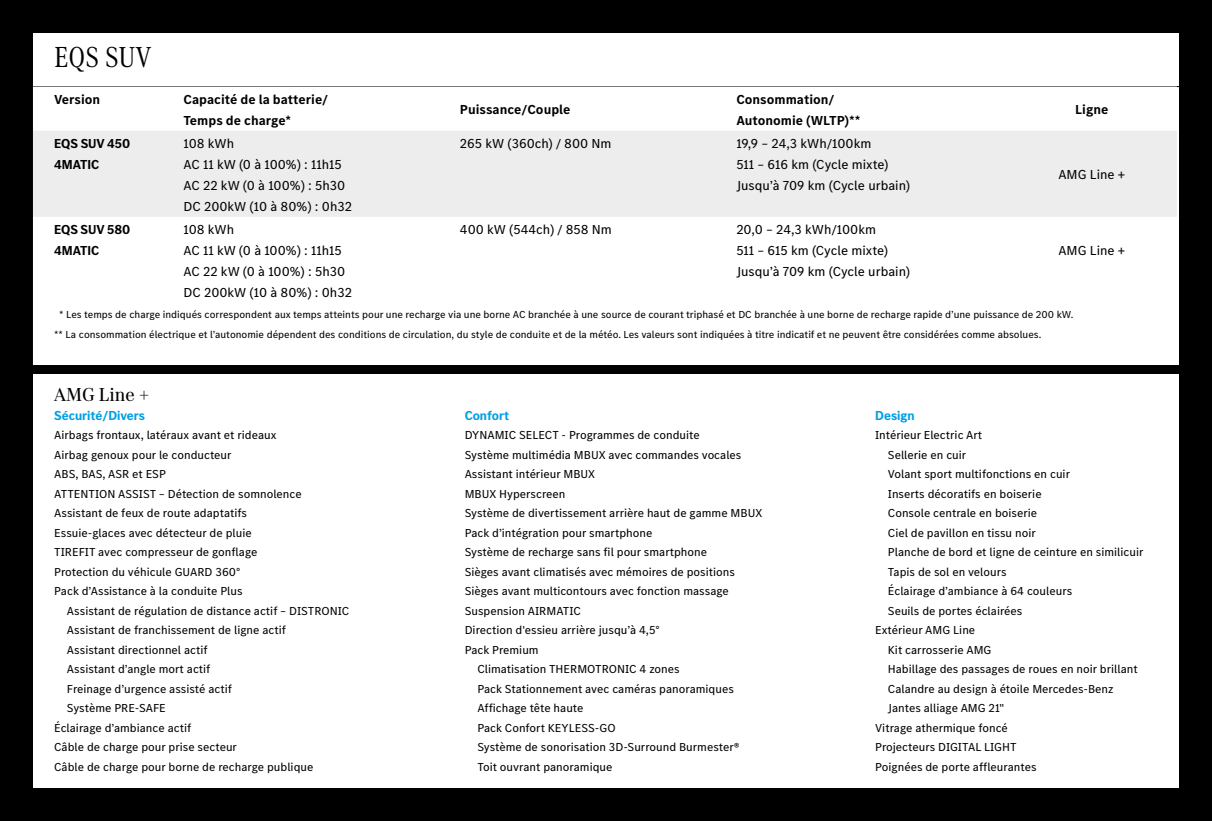
<style>
.page{position:relative;width:1212px;height:821px;background:#000}
.page>*{position:absolute;margin:0;border:0;box-sizing:border-box;transform-origin:0 0}
.t1{font:30px "MB Corpo A Text Cond";color:#000}
.t2{font:19.5px "MB Corpo A Title";color:#000}
.t3{font:13.5px/21px "MB Corpo S Text";color:#000}
.t4{font:700 13.5px "MB Corpo S Text";color:#000}
.t5{font:700 13.5px/21px "MB Corpo S Title";color:#000}
.t6{font:700 13.5px "MB Corpo S Title";color:#009fe3}
.t7{font:12px/19.5px "MB Corpo S Text";color:#000}
.t8{font:10.5px/20.7px "MB Corpo S Text";color:#000}
</style>
<div class="page">
<div style="left:33px;top:33px;width:1146px;height:754px;background:#fff"></div>
<hr style="left:29px;top:86px;width:1153px;height:1px;background:#000">
<div style="left:31px;top:365px;width:1151px;height:9px;background:#000"></div>
<div style="left:33px;top:131px;width:1144px;height:86px;background:#ededed"></div>
<h1 class="t1" style="left:54px;top:37px;width:99px">EQS SUV</h1>
<p class="t4" style="left:184px;top:90px;width:146px">Capacité de la batterie/</p>
<p class="t4" style="left:54px;top:90px;width:48px">Version</p>
<p class="t4" style="left:736px;top:90px;width:100px">Consommation/</p>
<p class="t4" style="left:460px;top:101px;width:112px">Puissance/Couple</p>
<p class="t4" style="left:184px;top:111px;width:109px">Temps de charge*</p>
<p class="t4" style="left:736px;top:111px;width:126px">Autonomie (WLTP)**</p>
<p class="t4" style="left:1075px;top:101px;width:35px">Ligne</p>
<p class="t3" style="left:460px;top:132px;width:153px">265 kW (360ch /) 800 Nm</p>
<p class="t5" style="left:54px;top:132px;width:78px">EQS SUV 450<br>4MATIC</p>
<p class="t3" style="left:184px;top:132px;width:170px">108 kWh<br>AC 11 kW 0( à 100% :) 11h15<br>A C 2 2 k W 0( à 1 0 0 % h5:) 3 0<br>DC 200kW (10 à 80% 0:) h32</p>
<p class="t3" style="left:736px;top:132px;width:136px">19,9 – 24,3 kWh/100km</p>
<p class="t3" style="left:736px;top:153px;width:175px">511 – 616 km (Cycle mixte(<br>Jusqu à’ 709 km (Cycle urbain(</p>
<p class="t3" style="left:1058px;top:164px;width:68px">AMG Line +</p>
<p class="t3" style="left:460px;top:218px;width:153px">400 kW (544ch /) 858 Nm</p>
<p class="t5" style="left:54px;top:218px;width:78px">EQS SUV 580<br>4MATIC</p>
<p class="t3" style="left:183px;top:218px;width:170px">108 kWh<br>AC 11 kW 0( à 100% :) 11h15<br>A C 2 2 k W 0( à 1 0 0 % h5:) 3 0<br>DC 200kW (10 à 80% 0:) h32</p>
<p class="t3" style="left:736px;top:218px;width:141px">20,0 – 24,3 kWh/100km</p>
<p class="t3" style="left:736px;top:239px;width:175px">511 – 615 km (Cycle mixte(<br>Jusqu à’ 709 km (Cycle urbain(</p>
<p class="t3" style="left:1058px;top:239px;width:68px">AMG Line +</p>
<p class="t8" style="left:54px;top:303px;width:1021px;text-indent:5px">* Les temps de charge indiqués correspondent aux temps atteints pour une recharge via une borne AC branchée à une source de courant triphasé et DC branchée à une borne de recharge rapide ’d une puissance de 200 kW. ** La consommation électrique et ’l autonomie dépendent des conditions de circulation, du style de conduite et de la météo. Les valeurs sont indiquées à titre indicatif et ne peuvent être considérées comme absolues.</p>
<h2 class="t2" style="left:54px;top:381px;width:97px">AMG Line +</h2>
<p class="t6" style="left:54px;top:406px;width:92px">Sécurité/Divers</p>
<p class="t7" style="left:54px;top:425px;width:249px">Airbags frontaux, latéraux avant et rideaux Airbag genoux pour le conducteur<br>ABS, BAS, ASR et ESP<br>ATTENTION ASSIST – Détection de somnolence Assistant de feux de route adaptatifs Essuie-glaces avec détecteur de pluie<br>TIREFIT avec compresseur de gonflage Protection du véhicule GUARD 360°<br>Pack ’d Assistance laà conduite Plus</p>
<p class="t7" style="left:67px;top:600px;width:284px">Assistant de régulation de distance actif – DISTRONIC</p>
<p class="t7" style="left:67px;top:620px;width:220px">Assistant de franchissement de ligne actif</p>
<p class="t7" style="left:67px;top:639px;width:142px">Assistant directionnel actif</p>
<p class="t7" style="left:67px;top:659px;width:145px">Assistant ’d angle mort actif</p>
<p class="t7" style="left:67px;top:678px;width:167px">Freinage ’d urgence assisté actif</p>
<p class="t7" style="left:67px;top:698px;width:100px">Système PRE-SAFE</p>
<p class="t7" style="left:54px;top:717px;width:139px">Éclairage ’d ambiance actif</p>
<p class="t7" style="left:54px;top:737px;width:184px">Câble de charge pour prise secteur</p>
<p class="t7" style="left:54px;top:756px;width:261px">Câble de charge pour borne de recharge publique</p>
<p class="t6" style="left:465px;top:406px;width:46px">Confort</p>
<p class="t7" style="left:465px;top:425px;width:237px">DYNAMIC SELECT - Programmes de conduite</p>
<p class="t7" style="left:465px;top:444px;width:278px">Système multimédia MBUX avec commandes vocales</p>
<p class="t7" style="left:465px;top:464px;width:132px">Assistant intérieur MBUX</p>
<p class="t7" style="left:465px;top:483px;width:102px">MBUX Hyperscreen</p>
<p class="t7" style="left:465px;top:503px;width:299px">Système de divertissement arrière haut de gamme MBUX</p>
<p class="t7" style="left:465px;top:522px;width:189px">Pack ’d intégration pour smartphone</p>
<p class="t7" style="left:465px;top:542px;width:244px">Système de recharge sans fil pour smartphone</p>
<p class="t7" style="left:465px;top:561px;width:272px">Sièges avant climatisés avec mémoires de positions</p>
<p class="t7" style="left:465px;top:581px;width:266px">Sièges avant multicontours avec fonction massage</p>
<p class="t7" style="left:465px;top:600px;width:118px">Suspension AIRMATIC</p>
<p class="t7" style="left:465px;top:620px;width:197px">Direction 'd essieu arrière jusqu à’ 4,5°</p>
<p class="t7" style="left:465px;top:639px;width:75px">Pack Premium</p>
<p class="t7" style="left:477px;top:659px;width:204px">Climatisation THERMOTRONIC 4 zones</p>
<p class="t7" style="left:477px;top:678px;width:258px">Pack Stationnement avec caméras panoramiques</p>
<p class="t7" style="left:477px;top:698px;width:108px">Affichage tête haute</p>
<p class="t7" style="left:477px;top:717px;width:140px">Pack Confort KEYLESS-GO</p>
<p class="t7" style="left:477px;top:737px;width:264px">Système de sonorisation D3 -Surround BurmesterR</p>
<p class="t7" style="left:477px;top:756px;width:136px">Toit ouvrant panoramique</p>
<p class="t6" style="left:875px;top:406px;width:41px">Design</p>
<p class="t7" style="left:875px;top:425px;width:109px">Intérieur Electric Art</p>
<p class="t7" style="left:888px;top:444px;width:80px">Sellerie en cuir</p>
<p class="t7" style="left:888px;top:464px;width:184px">Volant sport multifonctions en cuir</p>
<p class="t7" style="left:888px;top:483px;width:155px">Inserts décoratifs en boiserie</p>
<p class="t7" style="left:888px;top:503px;width:151px">Console centrale en boiserie</p>
<p class="t7" style="left:888px;top:522px;width:149px">Ciel de pavillon en tissu noir</p>
<p class="t7" style="left:888px;top:542px;width:257px">Planche de bord et ligne de ceinture en similicuir</p>
<p class="t7" style="left:888px;top:561px;width:120px">Tapis de sol en velours</p>
<p class="t7" style="left:888px;top:581px;width:186px">Éclairage ’d ambiance à 64 couleurs</p>
<p class="t7" style="left:888px;top:600px;width:136px">Seuils de portes éclairées</p>
<p class="t7" style="left:875px;top:620px;width:102px">Extérieur AMG Line</p>
<p class="t7" style="left:888px;top:639px;width:105px">Kit carrosserie AMG</p>
<p class="t7" style="left:888px;top:659px;width:251px">Habillage des passages de roues en noir brillant</p>
<p class="t7" style="left:888px;top:678px;width:227px">Calandre au design à étoile Mercedes-Benz</p>
<p class="t7" style="left:888px;top:698px;width:118px">Jantes alliage AMG 21"</p>
<p class="t7" style="left:875px;top:717px;width:134px">Vitrage athermique foncé</p>
<p class="t7" style="left:875px;top:737px;width:143px">Projecteurs DIGITAL LIGHT</p>
<p class="t7" style="left:875px;top:756px;width:163px">Poignées de porte affleurantes</p>
</div>
